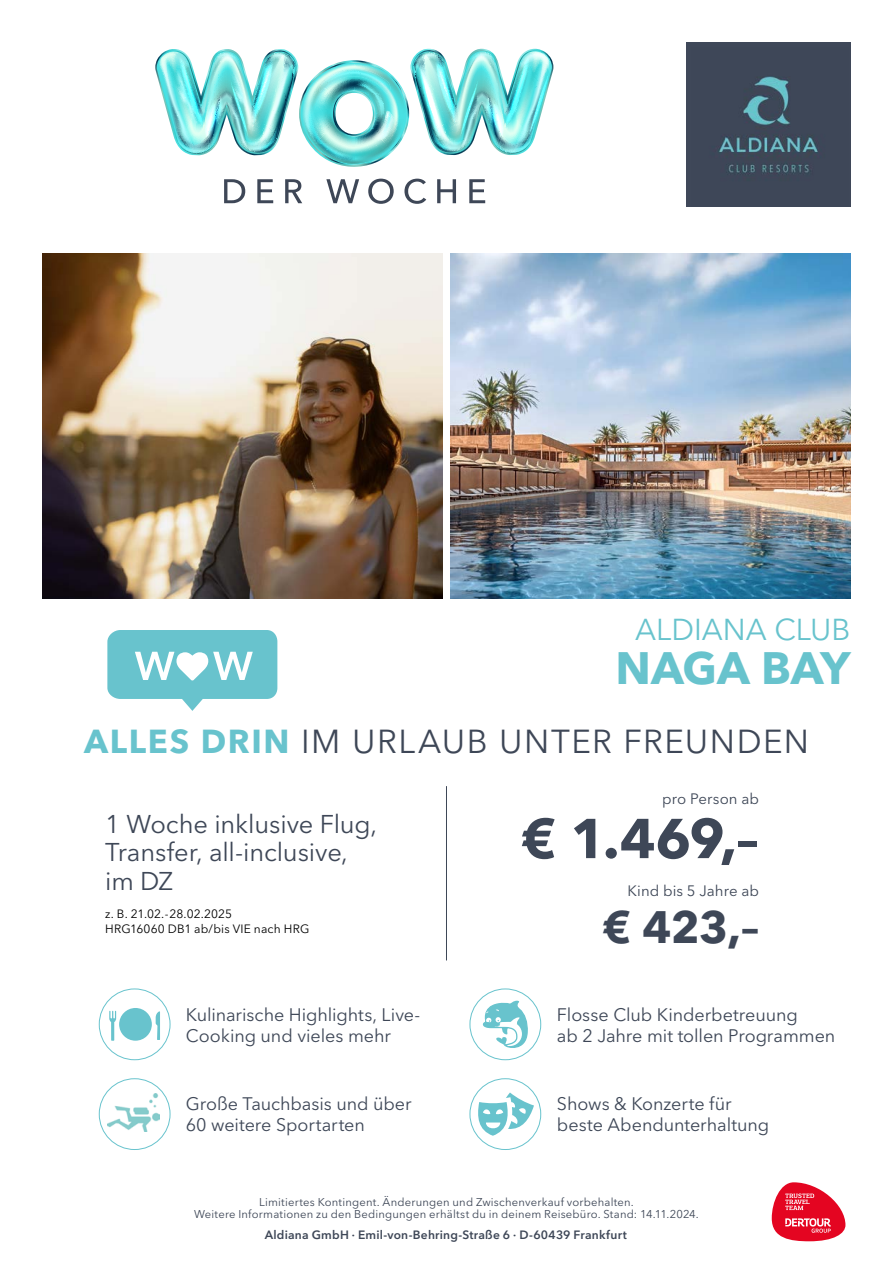
<style>
.page{position:relative;width:893px;height:1263px;background:#fff}
.page>*{position:absolute;margin:0;border:0;box-sizing:border-box;transform-origin:0 0}
.t1{font:700 55.5px "Avenir Next LT Pro";color:#3e4757}
.t2{font:700 45px "Avenir Next LT Pro";letter-spacing:-.01em;color:#68c3cd}
.t3{font:700 45px "Avenir Next LT Pro";color:#3e4757}
.t4{font:33px "Avenir Next LT Pro";letter-spacing:.045em;color:#3e4757}
.t5{font:30px "Avenir Next LT Pro";color:#68c3cd}
.t6{font:25.5px/28.5px "Avenir Next LT Pro";letter-spacing:-.005em;color:#3e4757}
.t7{font:18px/21px "Avenir Next LT Pro";letter-spacing:-.005em;color:#3e4757}
.t8{font:15px "Avenir Next LT Pro";letter-spacing:.005em;color:#3e4757}
.t9{font:600 12px "Avenir Next LT Pro";letter-spacing:.02em;color:#3e4757}
.t10{font:12px/15.8px "Avenir Next LT Pro";letter-spacing:.01em;color:#000}
.t11{font:11.25px/12.8px "Avenir Next LT Pro";letter-spacing:.015em;color:#3e4757;text-align:center}
.s1{font-weight:700;color:#68c3cd}
</style>
<div class="page">
<svg style="left:772px;top:1182px;width:73px;height:59px"></svg>
<img style="left:687px;top:43px;width:163px;height:163px">
<img style="left:451px;top:253px;width:399px;height:346px">
<img style="left:43px;top:253px;width:399px;height:346px">
<img style="left:155px;top:49px;width:398px;height:118px">
<svg style="left:224px;top:179px;width:261px;height:25px"></svg>
<hr style="left:446px;top:786px;width:1px;height:174px;background:#3e4757">
<svg style="left:107px;top:630px;width:170px;height:81px"></svg>
<div style="left:99px;top:1078px;width:71px;height:72px;border:1px solid #68c3cd;border-radius:50%"></div>
<svg style="left:476px;top:1092px;width:58px;height:44px"></svg>
<div style="left:470px;top:1078px;width:71px;height:72px;border:1px solid #68c3cd;border-radius:50%"></div>
<div style="left:119px;top:1008px;width:33px;height:33px;background:#68c3cd;border-radius:50%"></div>
<svg style="left:109px;top:1011px;width:7px;height:30px"></svg>
<svg style="left:156px;top:1011px;width:4px;height:29px"></svg>
<div style="left:99px;top:988px;width:71px;height:72px;border:1px solid #68c3cd;border-radius:50%"></div>
<div style="left:470px;top:988px;width:71px;height:72px;border:1px solid #68c3cd;border-radius:50%"></div>
<svg style="left:480px;top:1000px;width:50px;height:51px"></svg>
<img style="left:108px;top:1093px;width:51px;height:39px">
<h3 class="t5" style="left:635px;top:611px;width:217px">ALDIANA CLUB</h3>
<h2 class="t2" style="left:615px;top:641px;width:237px">NAGA BAY</h2>
<h3 class="t4" style="left:84px;top:721px;width:726px"><span class="s1">ALLES DRIN</span> IM URLAUB UNTER FREUNDEN</h3>
<h3 class="t6" style="left:105px;top:809px;width:273px">1 Woche inklusive Flug,<br>Transfer, all-inclusive, im DZ</h3>
<p class="t10" style="left:105px;top:906px;width:206px">z. B. 21.02.- 28.02.2025<br>HRG16060 DB1 ab/bis VIE nach HRG</p>
<p class="t8" style="left:662px;top:789px;width:98px">pro Person ab</p>
<h1 class="t1" style="left:521px;top:805px;width:240px">€ 1.469,–</h1>
<p class="t8" style="left:627px;top:882px;width:133px">Kind bis 5 Jahre ab</p>
<h2 class="t3" style="left:602px;top:899px;width:158px">€ 423,–</h2>
<p class="t7" style="left:186px;top:1004px;width:236px">Kulinarische Highlights, Live-<br>Cooking und vieles mehr</p>
<p class="t7" style="left:557px;top:1004px;width:280px">Flosse Club Kinderbetreuung<br>ab 2 Jahre mit tollen Programmen</p>
<p class="t7" style="left:186px;top:1094px;width:227px">Große Tauchbasis und über<br>60 weitere Sportarten</p>
<p class="t7" style="left:557px;top:1094px;width:214px">Shows &amp; Konzerte für beste Abendunterhaltung</p>
<p class="t11" style="left:194px;top:1195px;width:506px">Limitiertes Kontingent. Änderungen und Zwischenverkauf vorbehalten.<br>Weitere Informationen zu den Bedingungen erhältst du in deinem Reisebüro. Stand: 14.11.2024.</p>
<p class="t9" style="left:265px;top:1228px;width:364px">Aldiana GmbH ∙ Emil-von-Behring-Straße 6 ∙ D-60439 Frankfurt</p>
</div>
